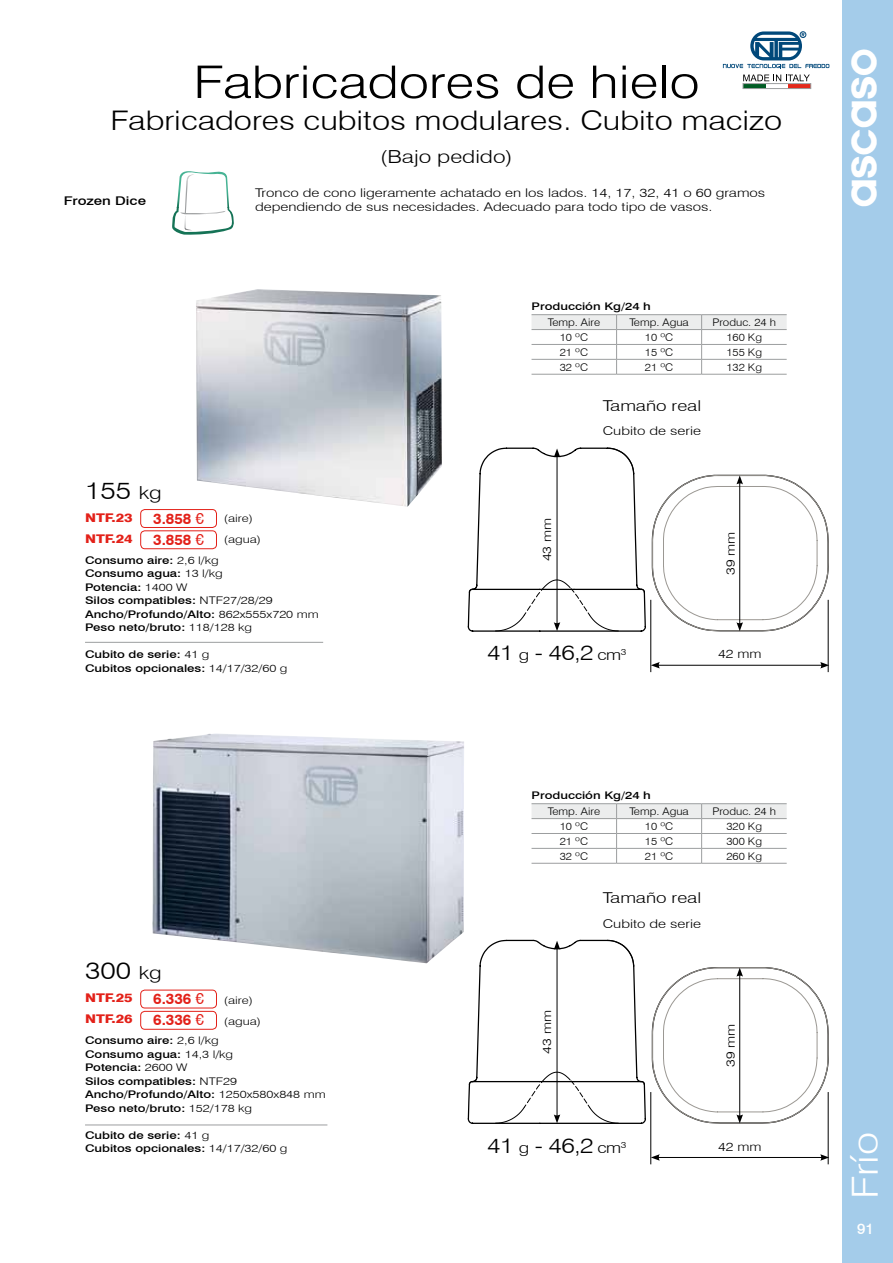
<style>
.page{position:relative;width:893px;height:1263px;background:#fff}
.page>*{position:absolute;margin:0;border:0;box-sizing:border-box;transform-origin:0 0}
.t1{font:300 45px "Swiss 721 BT";color:#000;scale:1.2 1}
.t2{font:36px "ASCAS Ologotype";letter-spacing:-.03em;color:#fff}
.t3{font:300 36px "Swiss 721 BT";color:#fff;scale:1.15 1}
.t4{font:300 27px "Swiss 721 BT";color:#000;scale:1.2 1}
.t5{font:300 24px "Swiss 721 BT";color:#000;scale:1.2 1}
.t6{font:300 21px "Swiss 721 BT";letter-spacing:-.025em;color:#000;scale:1.2 1}
.t7{font:300 18px "Swiss 721 BT";color:#000;scale:1.25 1}
.t8{font:700 15px "Swiss 721 BT";color:#e32119}
.t9{font:300 15px "Swiss 721 BT";color:#000;scale:1.25 1}
.t10{font:500 15px "Swiss 721 BT";color:#fff}
.t11{font:300 12px/14.4px "Swiss 721 BT";color:#000;scale:1.25 1}
.t12{font:800 12px "Swiss 721 BT";color:#e32119;scale:1.2 1}
.t13{font:300 12px "Swiss 721 BT";color:#000;scale:1.2 1}
.t14{font:500 12px "Swiss 721 BT";color:#000;scale:1.25 1}
.t15{font:500 10.5px/13.5px "Swiss 721 BT";color:#000;scale:1.25 1}
.t16{font:300 10.5px "Swiss 721 BT";color:#000;scale:1.1 1}
.t17{font:300 10.5px "Swiss 721 BT";color:#000;scale:1.25 1}
.s1{font-size:18px}
.s2{font-weight:300}
.s3{font-weight:400}
.s4{font-size:15px}
</style>
<div class="page">
<div style="left:842px;top:0;width:51px;height:1263px;background:#a4ccea"></div>
<div style="left:140px;top:509px;width:77px;height:19px;border:1px solid #e32119;border-radius:4px"></div>
<div style="left:140px;top:990px;width:77px;height:18px;border:1px solid #e32119;border-radius:4px"></div>
<div style="left:140px;top:530px;width:77px;height:19px;border:1px solid #e32119;border-radius:4px"></div>
<div style="left:140px;top:1011px;width:77px;height:19px;border:1px solid #e32119;border-radius:4px"></div>
<img style="left:196px;top:289px;width:246px;height:218px">
<img style="left:152px;top:733px;width:312px;height:230px">
<svg style="left:172px;top:171px;width:62px;height:64px"></svg>
<hr style="left:85px;top:642px;width:238px;height:1px;background:#9c9e9f">
<hr style="left:85px;top:1125px;width:242px;height:1px;background:#9c9e9f">
<svg style="left:723px;top:31px;width:106px;height:37px"></svg>
<div style="left:743px;top:84px;width:23px;height:5px;background:#005c24"></div>
<div style="left:788px;top:84px;width:23px;height:5px;background:#e4291b"></div>
<div style="left:743px;top:83px;width:68px;height:6px;border:1px solid #9c9e9f"></div>
<svg style="left:743px;top:75px;width:67px;height:6px"></svg>
<hr style="left:650px;top:600px;width:1px;height:72px;background:#000">
<hr style="left:828px;top:600px;width:1px;height:72px;background:#000">
<svg style="left:467px;top:447px;width:362px;height:186px"></svg>
<hr style="left:657px;top:665px;width:166px;height:1px;background:#000">
<svg style="left:651px;top:662px;width:9px;height:6px"></svg>
<svg style="left:820px;top:662px;width:9px;height:6px"></svg>
<hr style="left:650px;top:1092px;width:1px;height:72px;background:#000">
<hr style="left:828px;top:1092px;width:1px;height:72px;background:#000">
<svg style="left:467px;top:939px;width:362px;height:186px"></svg>
<hr style="left:657px;top:1157px;width:166px;height:1px;background:#000">
<svg style="left:651px;top:1154px;width:9px;height:7px"></svg>
<svg style="left:820px;top:1154px;width:9px;height:7px"></svg>
<hr style="left:531px;top:314px;width:86px;height:1px;background:#9c9e9f">
<hr style="left:617px;top:314px;width:85px;height:1px;background:#9c9e9f">
<hr style="left:702px;top:314px;width:85px;height:1px;background:#9c9e9f">
<hr style="left:531px;top:374px;width:86px;height:1px;background:#9c9e9f">
<hr style="left:617px;top:374px;width:85px;height:1px;background:#9c9e9f">
<hr style="left:702px;top:374px;width:85px;height:1px;background:#9c9e9f">
<svg style="left:531px;top:315px;width:256px;height:59px"></svg>
<hr style="left:531px;top:803px;width:86px;height:1px;background:#9c9e9f">
<hr style="left:617px;top:803px;width:85px;height:1px;background:#9c9e9f">
<hr style="left:702px;top:803px;width:85px;height:1px;background:#9c9e9f">
<hr style="left:531px;top:863px;width:86px;height:1px;background:#9c9e9f">
<hr style="left:617px;top:863px;width:85px;height:1px;background:#9c9e9f">
<hr style="left:702px;top:863px;width:85px;height:1px;background:#9c9e9f">
<svg style="left:531px;top:804px;width:256px;height:59px"></svg>
<p class="t1" style="left:193px;top:55px;width:423px">Fabricadores de hielo</p>
<p class="t4" style="left:111px;top:104px;width:561px">Fabricadores cubitos modulares. Cubito macizo</p>
<p class="t14" style="left:64px;top:194px;width:67px">Frozen Dice</p>
<p class="t5" style="left:85px;top:476px;width:65px">155 <span class="s1">kg</span></p>
<p class="t7" style="left:380px;top:145px;width:107px">(Bajo pedido)</p>
<p class="t11" style="left:255px;top:185px;width:410px">Tronco de cono ligeramente achatado en los lados. 14, 17, 32, 41 o 60 gramos dependiendo de sus necesidades. Adecuado para todo tipo de vasos.</p>
<p class="t15" style="left:548px;top:298px;width:84px;line-height:15.9px;text-indent:-16px">Producción Kg/24 h<br><span class="s2">Temp. Aire</span></p>
<p class="t16" style="left:629px;top:316px;width:56px">Temp. Agua</p>
<p class="t16" style="left:712px;top:316px;width:59px">Produc. 24 h</p>
<p class="t16" style="left:560px;top:331px;width:27px">10 ºC</p>
<p class="t16" style="left:645px;top:331px;width:27px">10 ºC</p>
<p class="t16" style="left:726px;top:331px;width:34px">160 Kg</p>
<p class="t16" style="left:560px;top:346px;width:27px">21 ºC</p>
<p class="t16" style="left:645px;top:346px;width:27px">15 ºC</p>
<p class="t16" style="left:726px;top:346px;width:34px">155 Kg</p>
<p class="t16" style="left:560px;top:361px;width:27px">32 ºC</p>
<p class="t16" style="left:645px;top:361px;width:27px">21 ºC</p>
<p class="t16" style="left:726px;top:361px;width:34px">132 Kg</p>
<p class="t9" style="left:603px;top:397px;width:80px">Tamaño real</p>
<p class="t11" style="left:603px;top:424px;width:80px">Cubito de serie</p>
<p class="t12" style="left:85px;top:510px;width:41px">NTF.23</p>
<p class="t12" style="left:85px;top:531px;width:41px">NTF.24</p>
<p class="t8" style="left:153px;top:509px;width:52px">3.858 <span class="s3">€</span></p>
<p class="t8" style="left:153px;top:530px;width:52px">3.858 <span class="s3">€</span></p>
<p class="t17" style="left:224px;top:512px;width:25px">(aire)</p>
<p class="t17" style="left:224px;top:533px;width:31px">(agua)</p>
<p class="t15" style="left:85px;top:553px;width:188px">Consumo aire: <span class="s2">2,6 l/kg<br></span>Consumo agua: <span class="s2">13 l/kg<br></span>Potencia: <span class="s2">1400 W<br></span>Silos compatibles: <span class="s2">NTF27/28/29<br></span>Ancho/Profundo/Alto: <span class="s2">862x555x720 mm<br></span>Peso neto/bruto: <span class="s2">118/128 kg</span></p>
<p class="t15" style="left:85px;top:648px;width:163px">Cubito de serie: <span class="s2">41 g<br></span>Cubitos opcionales: <span class="s2">14/17/32/60 g</span></p>
<p class="t5" style="left:85px;top:956px;width:65px">300 <span class="s1">kg</span></p>
<p class="t12" style="left:85px;top:990px;width:41px">NTF.25</p>
<p class="t8" style="left:153px;top:990px;width:52px">6.336 <span class="s3">€</span></p>
<p class="t17" style="left:224px;top:994px;width:25px">(aire)</p>
<p class="t12" style="left:85px;top:1012px;width:41px">NTF.26</p>
<p class="t8" style="left:153px;top:1011px;width:52px">6.336 <span class="s3">€</span></p>
<p class="t17" style="left:224px;top:1015px;width:31px">(agua)</p>
<p class="t15" style="left:85px;top:1034px;width:194px">Consumo aire: <span class="s2">2,6 l/kg<br></span>Consumo agua: <span class="s2">14,3 l/kg<br></span>Potencia: <span class="s2">2600 W<br></span>Silos compatibles: <span class="s2">NTF29<br></span>Ancho/Profundo/Alto: <span class="s2">1250x580x848 mm<br></span>Peso neto/bruto: <span class="s2">152/178 kg</span></p>
<p class="t15" style="left:85px;top:1128px;width:163px">Cubito de serie: <span class="s2">41 g<br></span>Cubitos opcionales: <span class="s2">14/17/32/60 g</span></p>
<p class="t13" style="left:540px;top:561px;width:37px;rotate:-90deg">43 mm</p>
<p class="t6" style="left:487px;top:640px;width:117px">41 <span class="s4">g</span> - 46,2 <span class="s4">cm</span><sup>3</sup></p>
<p class="t13" style="left:723px;top:575px;width:37px;rotate:-90deg">39 mm</p>
<p class="t13" style="left:718px;top:647px;width:37px">42 mm</p>
<p class="t15" style="left:548px;top:787px;width:84px;line-height:15.9px;text-indent:-16px">Producción Kg/24 h<br><span class="s2">Temp. Aire</span></p>
<p class="t16" style="left:629px;top:805px;width:56px">Temp. Agua</p>
<p class="t16" style="left:712px;top:805px;width:59px">Produc. 24 h</p>
<p class="t16" style="left:560px;top:820px;width:27px">10 ºC</p>
<p class="t16" style="left:645px;top:820px;width:27px">10 ºC</p>
<p class="t16" style="left:726px;top:820px;width:34px">320 Kg</p>
<p class="t16" style="left:560px;top:835px;width:27px">21 ºC</p>
<p class="t16" style="left:645px;top:835px;width:27px">15 ºC</p>
<p class="t16" style="left:726px;top:835px;width:34px">300 Kg</p>
<p class="t16" style="left:560px;top:850px;width:27px">32 ºC</p>
<p class="t16" style="left:645px;top:850px;width:27px">21 ºC</p>
<p class="t16" style="left:726px;top:850px;width:34px">260 Kg</p>
<p class="t9" style="left:603px;top:889px;width:80px">Tamaño real</p>
<p class="t11" style="left:603px;top:916px;width:80px">Cubito de serie</p>
<p class="t13" style="left:540px;top:1053px;width:37px;rotate:-90deg">43 mm</p>
<p class="t6" style="left:487px;top:1132px;width:117px">41 <span class="s4">g</span> - 46,2 <span class="s4">cm</span><sup>3</sup></p>
<p class="t13" style="left:723px;top:1067px;width:37px;rotate:-90deg">39 mm</p>
<p class="t13" style="left:718px;top:1139px;width:37px">42 mm</p>
<p class="t2" style="left:844px;top:208px;width:162px;rotate:-90deg">ascaso</p>
<p class="t3" style="left:843px;top:1199px;width:60px;rotate:-90deg">Frío</p>
<p class="t10" style="left:857px;top:1219px;width:18px">91</p>
</div>
